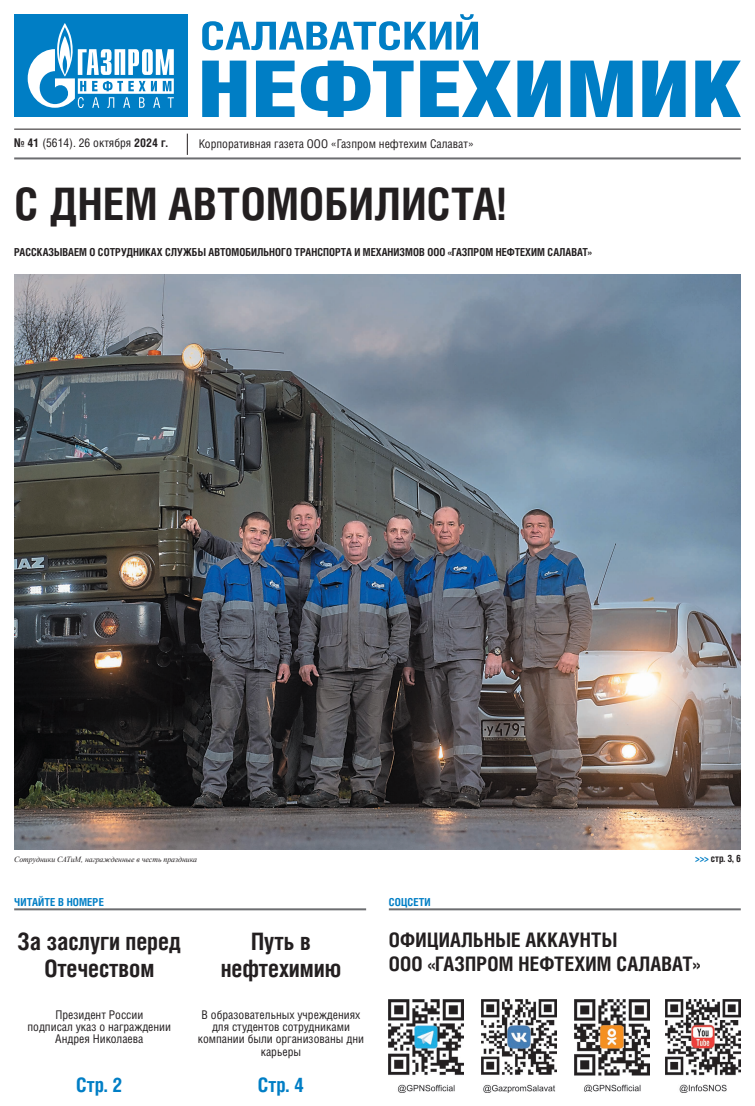
<style>
.page{position:relative;width:755px;height:1106px;background:#fff}
.page>*{position:absolute;margin:0;border:0;box-sizing:border-box;transform-origin:0 0}
.t1{font:700 44.8px "Helios Cond";letter-spacing:.01em;color:#231f20}
.t2{font:700 24px/27px "Helios Cond";letter-spacing:-.005em;color:#231f20;text-align:center}
.t3{font:700 20px/24.2px "Helios Cond";letter-spacing:.01em;color:#231f20}
.t4{font:700 20px "Helios Cond";color:#007ec5}
.t5{font:12px/12.1px "Helios Cond";color:#231f20;text-align:center}
.t6{font:700 11px "Helios Cond";letter-spacing:.005em;color:#231f20}
.t7{font:700 11px "Helios Cond";letter-spacing:.01em;color:#007ec5}
.t8{font:700 10px "Helios Cond";color:#231f20}
.t9{font:italic 8px "Times New Roman";letter-spacing:-.005em;color:#231f20}
.s1{font-weight:700}
.s2{color:#007ec5}
</style>
<div class="page">
<hr style="left:14px;top:129px;width:726px;height:1px;background:#231f20">
<svg style="left:187px;top:134px;width:1px;height:21px"></svg>
<div style="left:14px;top:14px;width:173px;height:103px;background:#007ec5"></div>
<svg style="left:28px;top:23px;width:146px;height:85px"></svg>
<svg style="left:202px;top:14px;width:275px;height:36px"></svg>
<svg style="left:202px;top:61px;width:44px;height:56px"></svg>
<svg style="left:256px;top:61px;width:38px;height:56px"></svg>
<svg style="left:300px;top:61px;width:113px;height:56px"></svg>
<svg style="left:420px;top:61px;width:91px;height:56px"></svg>
<svg style="left:517px;top:61px;width:43px;height:56px"></svg>
<svg style="left:570px;top:61px;width:62px;height:56px"></svg>
<svg style="left:642px;top:61px;width:43px;height:56px"></svg>
<svg style="left:695px;top:61px;width:45px;height:56px"></svg>
<hr style="left:14px;top:157px;width:726px;height:2px;background:#6c6d70">
<img style="left:481px;top:999px;width:75px;height:93px">
<img style="left:574px;top:999px;width:74px;height:92px">
<img style="left:388px;top:999px;width:75px;height:93px">
<img style="left:665px;top:999px;width:75px;height:93px">
<hr style="left:388px;top:908px;width:352px;height:2px;background:#6c6d70">
<hr style="left:14px;top:908px;width:352px;height:2px;background:#6c6d70">
<img style="left:14px;top:274px;width:726px;height:575px">
<p class="t5" style="left:14px;top:137px;width:155px"><span class="s1">№ 41</span> (5614). 26 октября <span class="s1">2024 г.</span></p>
<p class="t5" style="left:198px;top:137px;width:276px">Корпоративная газета ООО «Газпром нефтехим Салават»</p>
<h1 class="t1" style="left:14px;top:173px;width:493px">С ДНЕМ АВТОМОБИЛИСТА!</h1>
<p class="t6" style="left:14px;top:245px;width:578px">РАССКАЗЫВАЕМ О СОТРУДНИКАХ СЛУЖБЫ АВТОМОБИЛЬНОГО ТРАНСПОРТА И МЕХАНИЗМОВ ООО «ГАЗПРОМ НЕФТЕХИМ САЛАВАТ»</p>
<p class="t9" style="left:14px;top:853px;width:184px">Сотрудники САТиМ, награжденные в честь праздника</p>
<p class="t8" style="left:694px;top:851px;width:47px"><span class="s2">&gt;&gt;&gt;</span> стр. 3, 6</p>
<p class="t7" style="left:14px;top:894px;width:91px">ЧИТАЙТЕ В НОМЕРЕ</p>
<p class="t7" style="left:388px;top:894px;width:43px">СОЦСЕТИ</p>
<h2 class="t2" style="left:18px;top:927px;width:165px">За заслуги перед<br>Отечеством</h2>
<p class="t5" style="left:27px;top:1008px;width:145px">Президент России<br>подписал указ о награждении<br>Андрея Николаева</p>
<h3 class="t4" style="left:76px;top:1071px;width:48px">Стр. 2</h3>
<h3 class="t3" style="left:388px;top:927px;width:313px">ОФИЦИАЛЬНЫЕ АККАУНТЫ<br>ООО «ГАЗПРОМ НЕФТЕХИМ САЛАВАТ»</h3>
<h2 class="t2" style="left:220px;top:927px;width:122px">Путь в нефтехимию</h2>
<p class="t5" style="left:198px;top:1008px;width:167px">В образовательных учреждениях для студентов сотрудниками компании были организованы дни карьеры</p>
<h3 class="t4" style="left:258px;top:1071px;width:48px">Стр. 4</h3>
</div>
